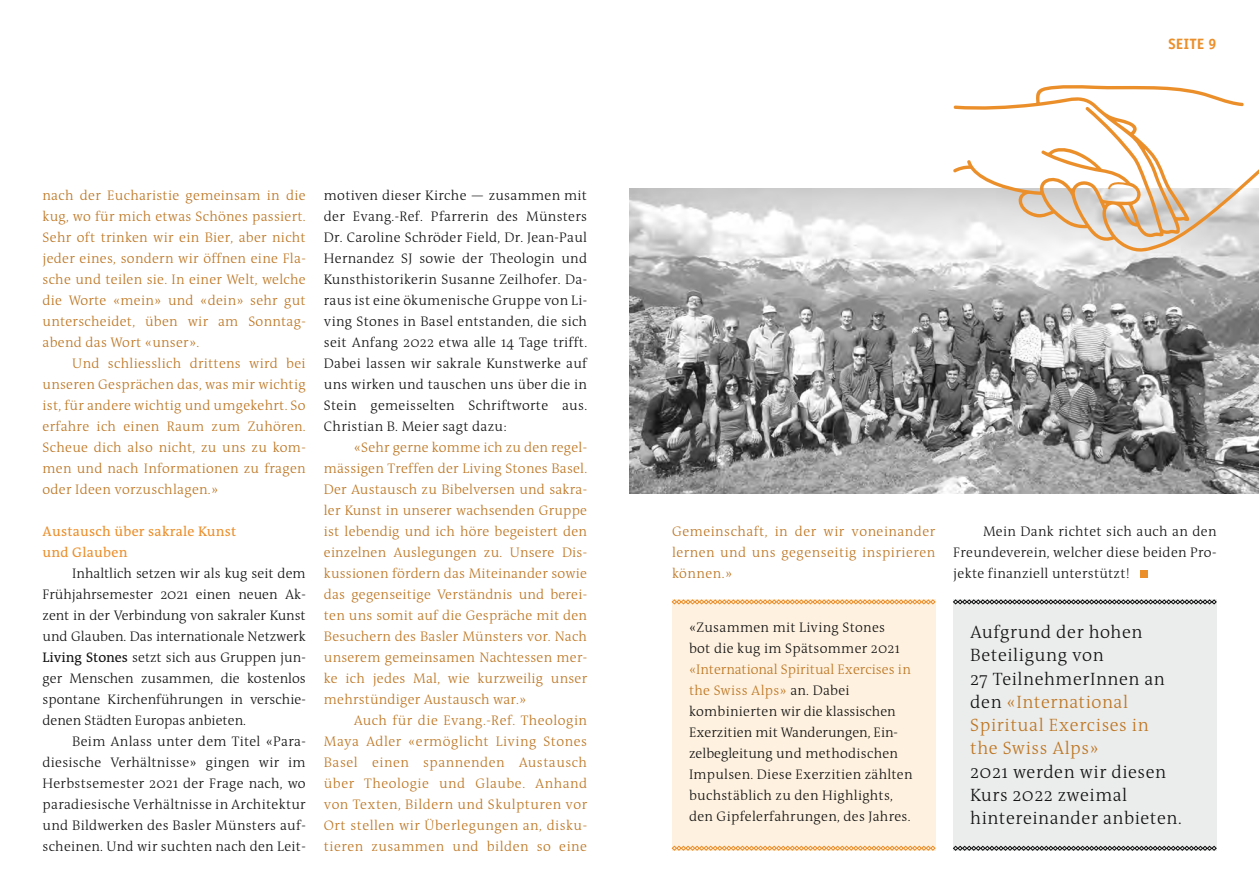
<style>
.page{position:relative;width:1259px;height:893px;background:#fff}
.page>*{position:absolute;margin:0;border:0;box-sizing:border-box;transform-origin:0 0}
.t1{font:300 18px/23.2px "The Antiqua B3";letter-spacing:.03em;color:#121212}
.t2{font:700 15px "Officina San ITC";letter-spacing:.05em;color:#eb8f2b}
.t3{font:300 13.95px/21px "The Antiqua B3";letter-spacing:.02em;color:#121212;text-align:justify}
.t4{font:300 13.95px/21px "The Antiqua B3";letter-spacing:.02em;color:#bd7622;text-align:justify}
.t5{font:13.95px/21px "The Antiqua B5";letter-spacing:.02em;color:#eb8f2b}
.s1{font-family:"The Antiqua B5";font-weight:400}
.s2{color:#bd7622}
</style>
<div class="page">
<div style="left:672px;top:598px;width:263px;height:252px;background:#fef1df"></div>
<div style="left:1140px;top:570px;width:8px;height:8px;background:#eb8f2b"></div>
<div style="left:953px;top:598px;width:263px;height:252px;background:#ebecec"></div>
<img style="left:629px;top:188px;width:630px;height:305px">
<svg style="left:952px;top:85px;width:307px;height:169px"></svg>
<svg style="left:672px;top:599px;width:263px;height:5px"></svg>
<svg style="left:953px;top:599px;width:263px;height:5px"></svg>
<svg style="left:953px;top:846px;width:263px;height:5px"></svg>
<svg style="left:672px;top:846px;width:263px;height:5px"></svg>
<p class="t4" style="left:43px;top:185px;width:265px">nach der Eucharistie gemeinsam in die kug, wo für mich etwas Schönes passiert.<br>Sehr oft trinken wir ein Bier, aber nicht jeder eines, sondern wir öffnen eine Fla&shy;sche und teilen sie. In einer Welt, welche die Worte «mein» und «dein» sehr gut unterscheidet, üben wir am Sonntag&shy;abend das Wort «unser».</p>
<p class="t4" style="left:43px;top:353px;width:265px;text-indent:30px">Und schliesslich drittens wird bei unseren Gesprächen das, was mir wichtig ist, für andere wichtig und umgekehrt. So erfahre ich einen Raum zum Zuhören.<br>Scheue dich also nicht, zu uns zu kom&shy;men und nach Informationen zu fragen oder Ideen vorzuschlagen.»</p>
<p class="t5" style="left:43px;top:521px;width:195px">Austausch über sakrale Kunst und Glauben</p>
<p class="t3" style="left:43px;top:563px;width:265px;text-indent:30px">Inhaltlich setzen wir als kug seit dem Frühjahrsemester 2021 einen neuen Ak&shy;zent in der Verbindung von sakraler Kunst und Glauben. Das internationale Netzwerk <span class="s1">Living Stones</span> setzt sich aus Gruppen jun&shy;ger Menschen zusammen, die kostenlos spontane Kirchenführungen in verschie&shy;denen Städten Europas anbieten.</p>
<p class="t3" style="left:43px;top:731px;width:265px;text-indent:30px">Beim Anlass unter dem Titel «Para&shy;diesische Verhältnisse» gingen wir im Herbstsemester 2021 der Frage nach, wo paradiesische Verhältnisse in Architektur und Bildwerken des Basler Münsters auf&shy;scheinen. Und wir suchten nach den Leit-</p>
<p class="t3" style="left:324px;top:185px;width:265px">motiven dieser Kirche — zusammen mit der Evang.-Ref. Pfarrerin des Münsters Dr. Caroline Schröder Field, Dr. Jean-Paul Hernandez SJ sowie der Theologin und Kunsthistorikerin Susanne Zeilhofer. Da&shy;raus ist eine ökumenische Gruppe von Li&shy;ving Stones in Basel entstanden, die sich seit Anfang 2022 etwa alle 14 Tage trifft.<br>Dabei lassen wir sakrale Kunstwerke auf uns wirken und tauschen uns über die in Stein gemeisselten Schriftworte aus.<br>Christian B. Meier sagt dazu:</p>
<p class="t4" style="left:324px;top:437px;width:265px;text-indent:30px">«Sehr gerne komme ich zu den regel&shy;mässigen Treffen der Living Stones Basel.<br>Der Austausch zu Bibelversen und sakra&shy;ler Kunst in unserer wachsenden Gruppe ist lebendig und ich höre begeistert den einzelnen Auslegungen zu. Unsere Dis&shy;kussionen fördern das Miteinander sowie das gegenseitige Verständnis und berei&shy;ten uns somit auf die Gespräche mit den Besuchern des Basler Münsters vor. Nach unserem gemeinsamen Nachtessen mer&shy;ke ich jedes Mal, wie kurzweilig unser mehrstündiger Austausch war.»</p>
<p class="t4" style="left:324px;top:710px;width:265px;text-indent:30px">Auch für die Evang.-Ref. Theologin Maya Adler «ermöglicht Living Stones Basel einen spannenden Austausch über Theologie und Glaube. Anhand von Texten, Bildern und Skulpturen vor Ort stellen wir Überlegungen an, disku&shy;tieren zusammen und bilden so eine</p>
<p class="t2" style="left:1168px;top:34px;width:49px">SEITE 9</p>
<p class="t4" style="left:672px;top:521px;width:265px">Gemeinschaft, in der wir voneinander lernen und uns gegenseitig inspirieren können.»</p>
<p class="t3" style="left:953px;top:521px;width:265px;text-indent:30px">Mein Dank richtet sich auch an den Freundeverein, welcher diese beiden Pro&shy;jekte finanziell unterstützt!</p>
<p class="t3" style="left:689px;top:617px;width:212px">«Zusammen mit Living Stones bot die kug im Spätsommer 2021</p>
<p class="t3" style="left:689px;top:659px;width:225px;text-align:left"><span class="s2">«International Spiritual Exercises in the Swiss Alps»</span> an. Dabei kombinierten wir die klassischen Exerzitien mit Wanderungen, Ein&shy;zelbegleitung und methodischen Impulsen. Diese Exerzitien zählten buchstäblich zu den Highlights, den Gipfelerfahrungen, des Jahres.</p>
<p class="t1" style="left:970px;top:621px;width:196px">Aufgrund der hohen<br>Beteiligung von<br>27 TeilnehmerInnen an den <span class="s2">«International<br>Spiritual Exercises in the Swiss Alps»</span></p>
<p class="t1" style="left:970px;top:761px;width:213px">2021 werden wir diesen<br>Kurs 2022 zweimal hintereinander anbieten.</p>
</div>
